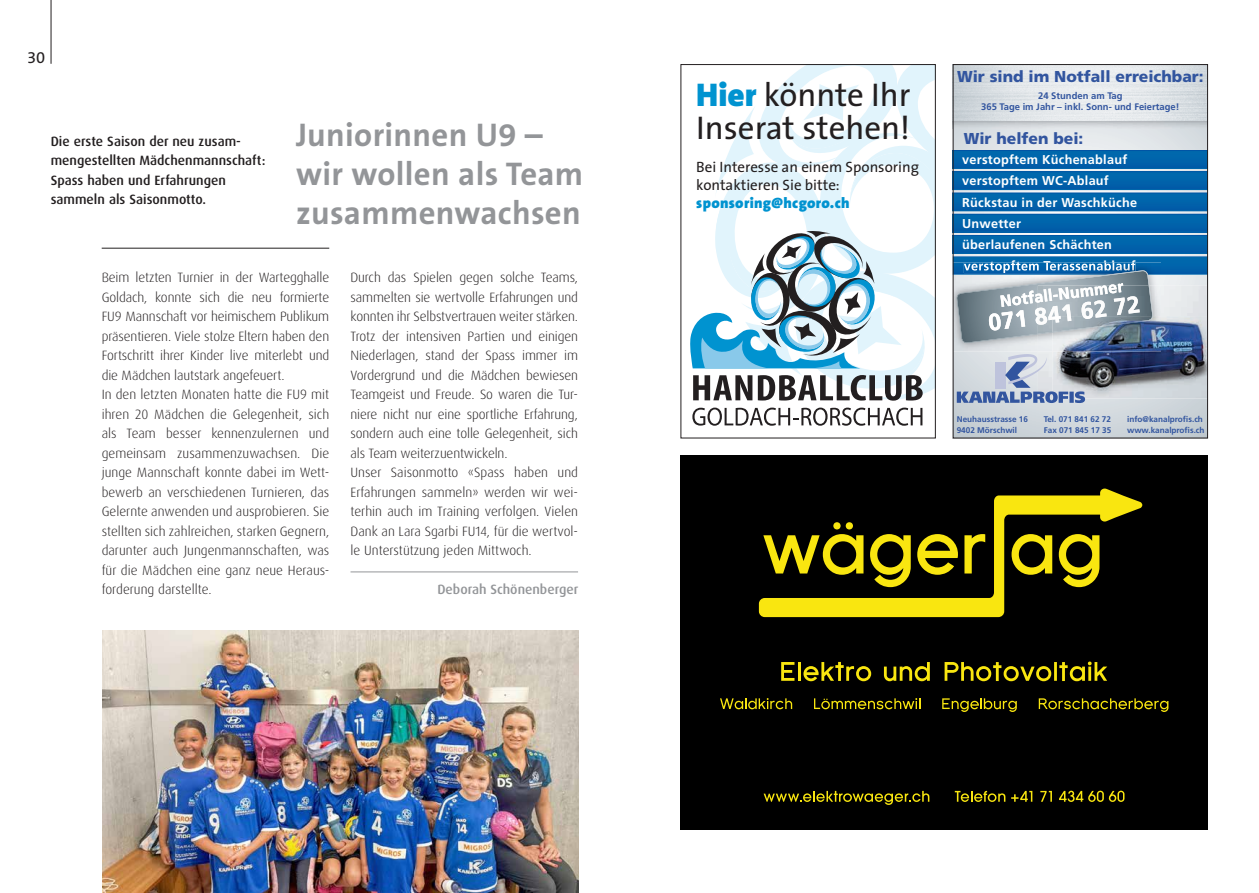
<style>
.page{position:relative;width:1259px;height:893px;background:#fff}
.page>*{position:absolute;margin:0;border:0;box-sizing:border-box;transform-origin:0 0}
.t1{font:700 33px/39px "The Sans B W7";letter-spacing:.01em;color:#939598}
.t2{font:33px/33px "The Sans";color:#231f20}
.t3{font:16.5px "The Sans B W5 Plain";color:#231f20}
.t4{font:900 15.75px "Frutiger LT Std";color:#32559f}
.t5{font:15px/18px "The Sans";color:#231f20}
.t6{font:900 15px "The Sans";letter-spacing:.02em;color:#0093d0}
.t7{font:300 13.5px/19.5px "Dax Pro";letter-spacing:-.01em;color:#231f20}
.t8{font:500 13.5px/19.5px "Dax Pro";color:#231f20}
.t9{font:500 13.5px "Dax Pro";color:#939598}
.t10{font:700 12.75px/21.3px "Frutiger LT Std";letter-spacing:.02em;color:#fff}
.t11{font:700 9.45px/10.9px "Frutiger LT Std";color:#32559f;text-align:center}
.t12{font:700 8.25px/10.9px "Frutiger LT Std";color:#32559f}
.s1{font-weight:900;color:#0093d0}
</style>
<div class="page">
<hr style="left:51px;top:0;width:1px;height:64px;background:#231f20">
<hr style="left:350px;top:571px;width:228px;height:1px;background:#939598">
<hr style="left:102px;top:248px;width:227px;height:1px;background:#231f20">
<img style="left:102px;top:631px;width:476px;height:262px">
<div style="left:680px;top:455px;width:528px;height:374px;background:#000"></div>
<svg style="left:759px;top:489px;width:383px;height:128px"></svg>
<svg style="left:720px;top:698px;width:72px;height:11px"></svg>
<svg style="left:814px;top:698px;width:106px;height:11px"></svg>
<svg style="left:942px;top:698px;width:74px;height:14px"></svg>
<svg style="left:1038px;top:698px;width:130px;height:14px"></svg>
<svg style="left:781px;top:662px;width:90px;height:19px"></svg>
<svg style="left:884px;top:662px;width:46px;height:19px"></svg>
<svg style="left:944px;top:661px;width:163px;height:20px"></svg>
<svg style="left:763px;top:791px;width:166px;height:14px"></svg>
<svg style="left:954px;top:791px;width:51px;height:11px"></svg>
<svg style="left:1011px;top:791px;width:21px;height:11px"></svg>
<svg style="left:1040px;top:791px;width:12px;height:11px"></svg>
<svg style="left:1059px;top:791px;width:65px;height:11px"></svg>
<svg style="left:954px;top:66px;width:252px;height:370px;background:#84a6c2"></svg>
<div style="left:952px;top:64px;width:256px;height:374px;border:1px solid #231f20"></div>
<svg style="left:692px;top:408px;width:230px;height:18px"></svg>
<svg style="left:690px;top:66px;width:243px;height:335px"></svg>
<p class="t3" style="left:27px;top:46px;width:20px">30</p>
<p class="t8" style="left:51px;top:131px;width:216px">Die erste Saison der neu zusam&shy;mengestellten Mädchenmannschaft:<br>Spass haben und Erfahrungen sammeln als Saisonmotto.</p>
<h1 class="t1" style="left:296px;top:116px;width:289px">Juniorinnen U9 – wir wollen als Team zusammenwachsen</h1>
<p class="t7" style="left:102px;top:268px;width:229px">Beim letzten Turnier in der Wartegghalle Goldach, konnte sich die neu formierte FU9 Mannschaft vor heimischem Publikum präsentieren. Viele stolze Eltern haben den Fortschritt ihrer Kinder live miterlebt und die Mädchen lautstark angefeuert.<br>In den letzten Monaten hatte die FU9 mit ihren 20 Mädchen die Gelegenheit, sich als Team besser kennenzulernen und gemeinsam zusammenzuwachsen. Die junge Mannschaft konnte dabei im Wett&shy;bewerb an verschiedenen Turnieren, das Gelernte anwenden und ausprobieren. Sie stellten sich zahlreichen, starken Gegnern, darunter auch Jungenmannschaften, was für die Mädchen eine ganz neue Heraus&shy;forderung darstellte.</p>
<p class="t7" style="left:350px;top:268px;width:229px">Durch das Spielen gegen solche Teams, sammelten sie wertvolle Erfahrungen und konnten ihr Selbstvertrauen weiter stärken.<br>Trotz der intensiven Partien und einigen Niederlagen, stand der Spass immer im Vordergrund und die Mädchen bewiesen Teamgeist und Freude. So waren die Tur&shy;niere nicht nur eine sportliche Erfahrung, sondern auch eine tolle Gelegenheit, sich als Team weiterzuentwickeln.<br>Unser Saisonmotto «Spass haben und Erfahrungen sammeln» werden wir wei&shy;terhin auch im Training verfolgen. Vielen Dank an Lara Sgarbi FU14, für die wertvol&shy;le Unterstützung jeden Mittwoch.</p>
<p class="t9" style="left:437px;top:581px;width:142px">Deborah Schönenberger</p>
<h1 class="t2" style="left:696px;top:77px;width:216px"><span class="s1">Hier</span> könnte Ihr<br>Inserat stehen!</h1>
<p class="t5" style="left:696px;top:157px;width:224px">Bei Interesse an einem Sponsoring kontaktieren Sie bitte:</p>
<p class="t6" style="left:696px;top:190px;width:155px">sponsoring@hcgoro.ch</p>
<p class="t4" style="left:957px;top:67px;width:248px">Wir sind im Notfall erreichbar:</p>
<p class="t11" style="left:981px;top:90px;width:200px">24 Stunden am Tag<br>365 Tage im Jahr – inkl. Sonn- und Feiertage!</p>
<p class="t4" style="left:963px;top:129px;width:121px">Wir helfen bei:</p>
<p class="t10" style="left:962px;top:149px;width:176px">verstopftem Küchenablauf verstopftem WC-Ablauf<br>Rückstau in der Waschküche</p>
<p class="t10" style="left:962px;top:234px;width:151px">überlaufenen Schächten</p>
<p class="t10" style="left:962px;top:213px;width:60px">Unwetter</p>
<p class="t12" style="left:956px;top:413px;width:73px">Neuhausstrasse 16<br>9402 Mörschwil</p>
<p class="t12" style="left:1127px;top:413px;width:79px">info@kanalprofis.ch www.kanalprofis.ch</p>
<p class="t12" style="left:1043px;top:413px;width:69px">Tel. 071 841 62 72<br>Fax 071 845 17 35</p>
</div>
